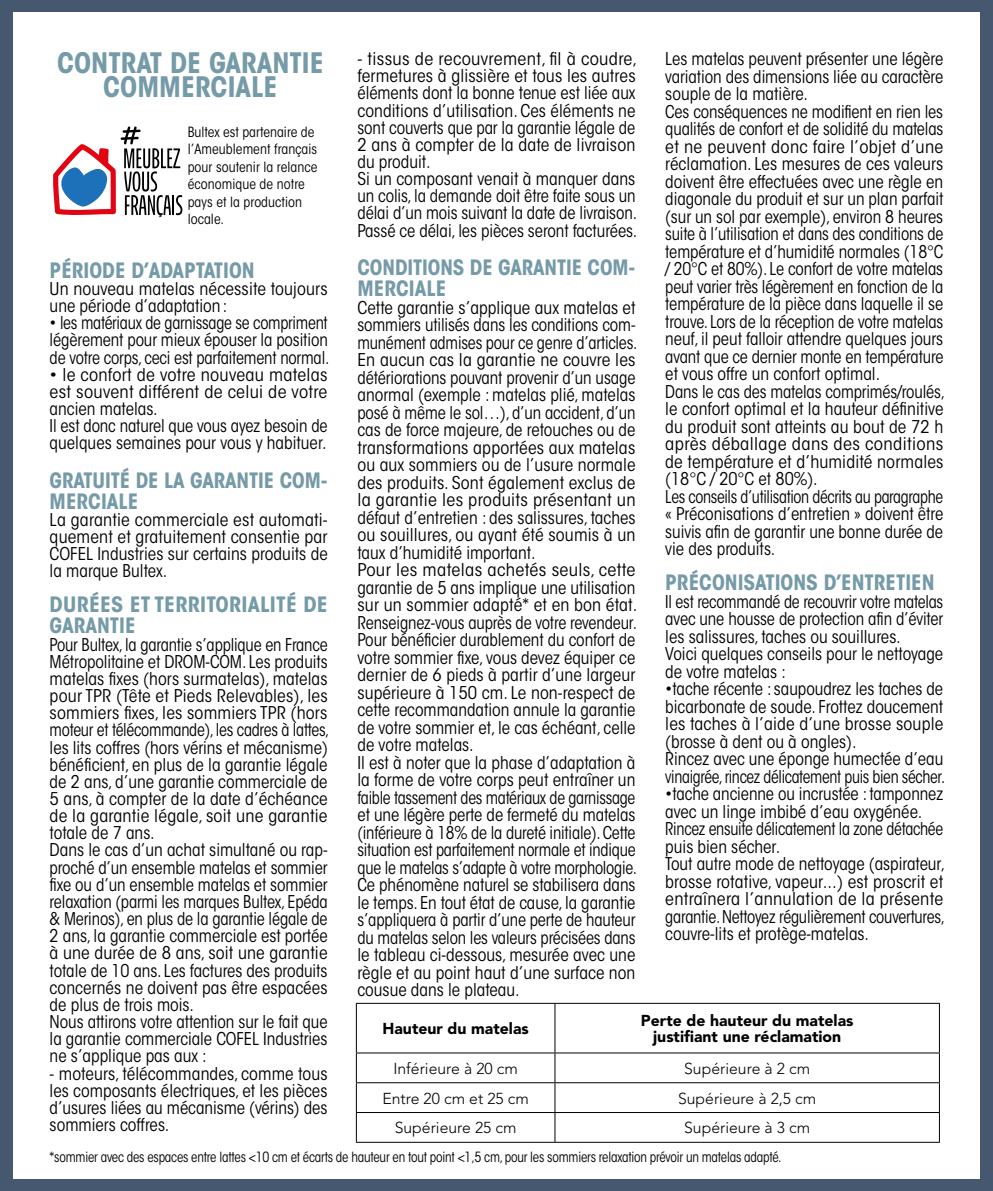
<style>
.page{position:relative;width:993px;height:1191px;background:#fff}
.page>*{position:absolute;margin:0;border:0;box-sizing:border-box;transform-origin:0 0}
.t1{font:700 condensed 28px/24.5px "ITC Avant Garde Std";color:#759aa8;text-align:center}
.t2{font:700 condensed 21px/21px "ITC Avant Garde Std";color:#759aa8}
.t3{font:700 condensed 21px/21px "ITC Avant Garde Std";color:#759aa8;scale:1.04 1}
.t4{font:condensed 17.5px/17.5px "ITC Avant Garde Std";letter-spacing:-.005em;color:#000}
.t5{font:condensed 17.5px/17.2px "ITC Avant Garde Std";letter-spacing:-.005em;color:#000;scale:.96 1}
.t6{font:condensed 17.5px/17.2px "ITC Avant Garde Std";letter-spacing:-.005em;color:#000;scale:1.07 1}
.t7{font:condensed 17.5px/17.5px "ITC Avant Garde Std";letter-spacing:-.005em;color:#000;scale:.95 1}
.t8{font:condensed 17.5px/17.2px "ITC Avant Garde Std";letter-spacing:-.005em;color:#000;scale:1.06 1}
.t9{font:condensed 17.5px/17.2px "ITC Avant Garde Std";letter-spacing:-.005em;color:#000;text-align:justify;scale:1.04 1}
.t10{font:condensed 17.5px/17.2px "ITC Avant Garde Std";letter-spacing:-.005em;color:#000;text-align:justify;scale:.94 1}
.t11{font:300 15.75px "Avenir LT Std";color:#000}
.t12{font:900 15.75px/15.8px "Avenir LT Std";color:#000;text-align:center}
.t13{font:condensed 14px "ITC Avant Garde Std";letter-spacing:-.015em;color:#000;scale:.95 1}
.t14{font:condensed 14px/17.5px "ITC Avant Garde Std";letter-spacing:.005em;color:#000}
</style>
<div class="page">
<div style="left:0;top:0;width:992px;height:1191px;background:#465770"></div>
<div style="left:13px;top:12px;width:966px;height:1166px;background:#fff"></div>
<svg style="left:53px;top:126px;width:129px;height:91px"></svg>
<hr style="left:356px;top:1002px;width:198px;height:2px;background:#000">
<hr style="left:355px;top:1003px;width:2px;height:49px;background:#000">
<hr style="left:554px;top:1002px;width:385px;height:2px;background:#000">
<hr style="left:554px;top:1003px;width:1px;height:49px;background:#000">
<hr style="left:938px;top:1003px;width:1px;height:49px;background:#000">
<hr style="left:356px;top:1052px;width:198px;height:1px;background:#000">
<hr style="left:355px;top:1053px;width:2px;height:29px;background:#000">
<hr style="left:554px;top:1052px;width:385px;height:1px;background:#000">
<hr style="left:356px;top:1082px;width:198px;height:1px;background:#000">
<hr style="left:355px;top:1083px;width:2px;height:29px;background:#000">
<hr style="left:554px;top:1082px;width:385px;height:1px;background:#000">
<hr style="left:356px;top:1112px;width:198px;height:1px;background:#000">
<hr style="left:355px;top:1113px;width:2px;height:28px;background:#000">
<hr style="left:554px;top:1112px;width:385px;height:1px;background:#000">
<svg style="left:554px;top:1053px;width:1px;height:88px"></svg>
<svg style="left:938px;top:1053px;width:1px;height:88px"></svg>
<hr style="left:356px;top:1141px;width:198px;height:1px;background:#000">
<hr style="left:554px;top:1141px;width:385px;height:1px;background:#000">
<p class="t6" style="left:357px;top:50px;width:263px">- tissus de recouvrement, fil à coudre, fermetures à glissière et tous les autres éléments dont la bonne tenue est liée aux conditions d’utilisation. Ces éléments ne sont couverts que par la garantie légale de 2 ans à compter de la date de livraison du produit.<br>Si un composant venait à manquer dans un colis, la demande doit être faite sous un délai d’un mois suivant la date de livraison.<br>Passé ce délai, les pièces seront facturées.</p>
<p class="t2" style="left:357px;top:257px;width:279px">CONDITIONS DE GARANTIE COM-<br>MERCIALE</p>
<p class="t4" style="left:357px;top:299px;width:281px">Cette garantie s’applique aux matelas et sommiers utilisés dans les conditions com&shy;munément admises pour ce genre d’articles.<br>En aucun cas la garantie ne couvre les détériorations pouvant provenir d’un usage anormal (exemple : matelas plié, matelas posé à même le sol…), d’un accident, d’un cas de force majeure, de retouches ou de transformations apportées aux matelas ou aux sommiers ou de l’usure normale des produits. Sont également exclus de la garantie les produits présentant un défaut d’entretien : des salissures, taches ou souillures, ou ayant été soumis à un taux d’humidité important.<br>Pour les matelas achetés seuls, cette garantie de 5 ans implique une utilisation sur un sommier adapté* et en bon état.<br>Renseignez-vous auprès de votre revendeur.<br>Pour bénéficier durablement du confort de votre sommier fixe, vous devez équiper ce dernier de 6 pieds à partir d’une largeur supérieure à 150 cm. Le non-respect de cette recommandation annule la garantie de votre sommier et, le cas échéant, celle de votre matelas.<br>Il est à noter que la phase d’adaptation à la forme de votre corps peut entraîner un faible tassement des matériaux de garnissage et une légère perte de fermeté du matelas (inférieure à 18% de la dureté initiale). Cette situation est parfaitement normale et indique que le matelas s’adapte à votre morphologie.<br>Ce phénomène naturel se stabilisera dans le temps. En tout état de cause, la garantie s’appliquera à partir d’une perte de hauteur du matelas selon les valeurs précisées dans le tableau ci-dessous, mesurée avec une règle et au point haut d’une surface non cousue dans le plateau.</p>
<p class="t4" style="left:665px;top:50px;width:281px">Les matelas peuvent présenter une légère variation des dimensions liée au caractère souple de la matière.<br>Ces conséquences ne modifient en rien les qualités de confort et de solidité du matelas et ne peuvent donc faire l’objet d’une réclamation. Les mesures de ces valeurs doivent être effectuées avec une règle en diagonale du produit et sur un plan parfait (sur un sol par exemple), environ 8 heures suite à l’utilisation et dans des conditions de température et d’humidité normales (18°C / 20°C et 80%). Le confort de votre matelas peut varier très légèrement en fonction de la température de la pièce dans laquelle il se trouve. Lors de la réception de votre matelas neuf, il peut falloir attendre quelques jours avant que ce dernier monte en température et vous offre un confort optimal.<br>Dans le cas des matelas comprimés/roulés, le confort optimal et la hauteur définitive du produit sont atteints au bout de 72 h après déballage dans des conditions de température et d’humidité normales (18°C / 20°C et 80%).<br>Les conseils d’utilisation décrits au paragraphe « Préconisations d’entretien » doivent être suivis afin de garantir une bonne durée de vie des produits.</p>
<p class="t2" style="left:665px;top:572px;width:271px">PRÉCONISATIONS D’ENTRETIEN</p>
<p class="t7" style="left:665px;top:593px;width:294px">Il est recommandé de recouvrir votre matelas avec une housse de protection afin d’éviter les salissures, taches ou souillures.<br>Voici quelques conseils pour le nettoyage de votre matelas :</p>
<p class="t4" style="left:665px;top:680px;width:281px">•tache récente : saupoudrez les taches de bicarbonate de soude. Frottez doucement les taches à l’aide d’une brosse souple (brosse à dent ou à ongles).<br>Rincez avec une éponge humectée d’eau vinaigrée, rincez délicatement puis bien sécher.</p>
<p class="t4" style="left:665px;top:785px;width:281px">•tache ancienne ou incrustée : tamponnez avec un linge imbibé d’eau oxygénée.<br>Rincez ensuite délicatement la zone détachée puis bien sécher.<br>Tout autre mode de nettoyage (aspirateur, brosse rotative, vapeur...) est proscrit et entraînera l’annulation de la présente garantie. Nettoyez régulièrement couvertures, couvre-lits et protège-matelas.</p>
<h1 class="t1" style="left:57px;top:50px;width:268px">CONTRAT DE GARANTIE<br>COMMERCIALE</h1>
<p class="t14" style="left:188px;top:123px;width:131px">Bultex est partenaire de l’Ameublement français pour soutenir la relance économique de notre pays et la production locale.</p>
<p class="t2" style="left:50px;top:259px;width:206px">PÉRIODE D’ADAPTATION</p>
<p class="t4" style="left:50px;top:280px;width:279px">Un nouveau matelas nécessite toujours une période d’adaptation :</p>
<p class="t10" style="left:50px;top:314px;width:299px">• les matériaux de garnissage se compriment légèrement pour mieux épouser la position de votre corps, ceci est parfaitement normal.</p>
<p class="t8" style="left:50px;top:366px;width:264px">• le confort de votre nouveau matelas est souvent différent de celui de votre ancien matelas.<br>Il est donc naturel que vous ayez besoin de quelques semaines pour vous y habituer.</p>
<p class="t2" style="left:50px;top:469px;width:279px">GRATUITÉ DE LA GARANTIE COM-<br>MERCIALE</p>
<p class="t9" style="left:50px;top:511px;width:269px">La garantie commerciale est automati&shy;quement et gratuitement consentie par COFEL Industries sur certains produits de la marque Bultex.</p>
<p class="t3" style="left:50px;top:594px;width:269px">DURÉES ET TERRITORIALITÉ DE<br>GARANTIE</p>
<p class="t5" style="left:50px;top:636px;width:293px">Pour Bultex, la garantie s’applique en France Métropolitaine et DROM-COM. Les produits matelas fixes (hors surmatelas), matelas pour TPR (Tête et Pieds Relevables), les sommiers fixes, les sommiers TPR (hors moteur et télécommande), les cadres à lattes, les lits coffres (hors vérins et mécanisme) bénéficient, en plus de la garantie légale de 2 ans, d’une garantie commerciale de 5 ans, à compter de la date d’échéance de la garantie légale, soit une garantie totale de 7 ans.<br>Dans le cas d’un achat simultané ou rap&shy;proché d’un ensemble matelas et sommier fixe ou d’un ensemble matelas et sommier relaxation (parmi les marques Bultex, Epéda &amp; Merinos), en plus de la garantie légale de 2 ans, la garantie commerciale est portée à une durée de 8 ans, soit une garantie totale de 10 ans. Les factures des produits concernés ne doivent pas être espacées de plus de trois mois.<br>Nous attirons votre attention sur le fait que la garantie commerciale COFEL Industries ne s’applique pas aux :</p>
<p class="t4" style="left:50px;top:1064px;width:279px;text-align:justify">- moteurs, télécommandes, comme tous les composants électriques, et les pièces d’usures liées au mécanisme (vérins) des sommiers coffres.</p>
<p class="t12" style="left:382px;top:1020px;width:148px">Hauteur du matelas</p>
<p class="t12" style="left:640px;top:1012px;width:214px">Perte de hauteur du matelas justifiant une réclamation</p>
<p class="t11" style="left:393px;top:1059px;width:126px">Inférieure à 20 cm</p>
<p class="t11" style="left:684px;top:1059px;width:127px">Supérieure à 2 cm</p>
<p class="t11" style="left:382px;top:1089px;width:148px">Entre 20 cm et 25 cm</p>
<p class="t11" style="left:677px;top:1089px;width:140px">Supérieure à 2,5 cm</p>
<p class="t11" style="left:394px;top:1118px;width:123px">Supérieure 25 cm</p>
<p class="t11" style="left:684px;top:1118px;width:127px">Supérieure à 3 cm</p>
<p class="t13" style="left:50px;top:1148px;width:771px">*sommier avec des espaces entre lattes &lt;10 cm et écarts de hauteur en tout point &lt;1,5 cm, pour les sommiers relaxation prévoir un matelas adapté.</p>
</div>
